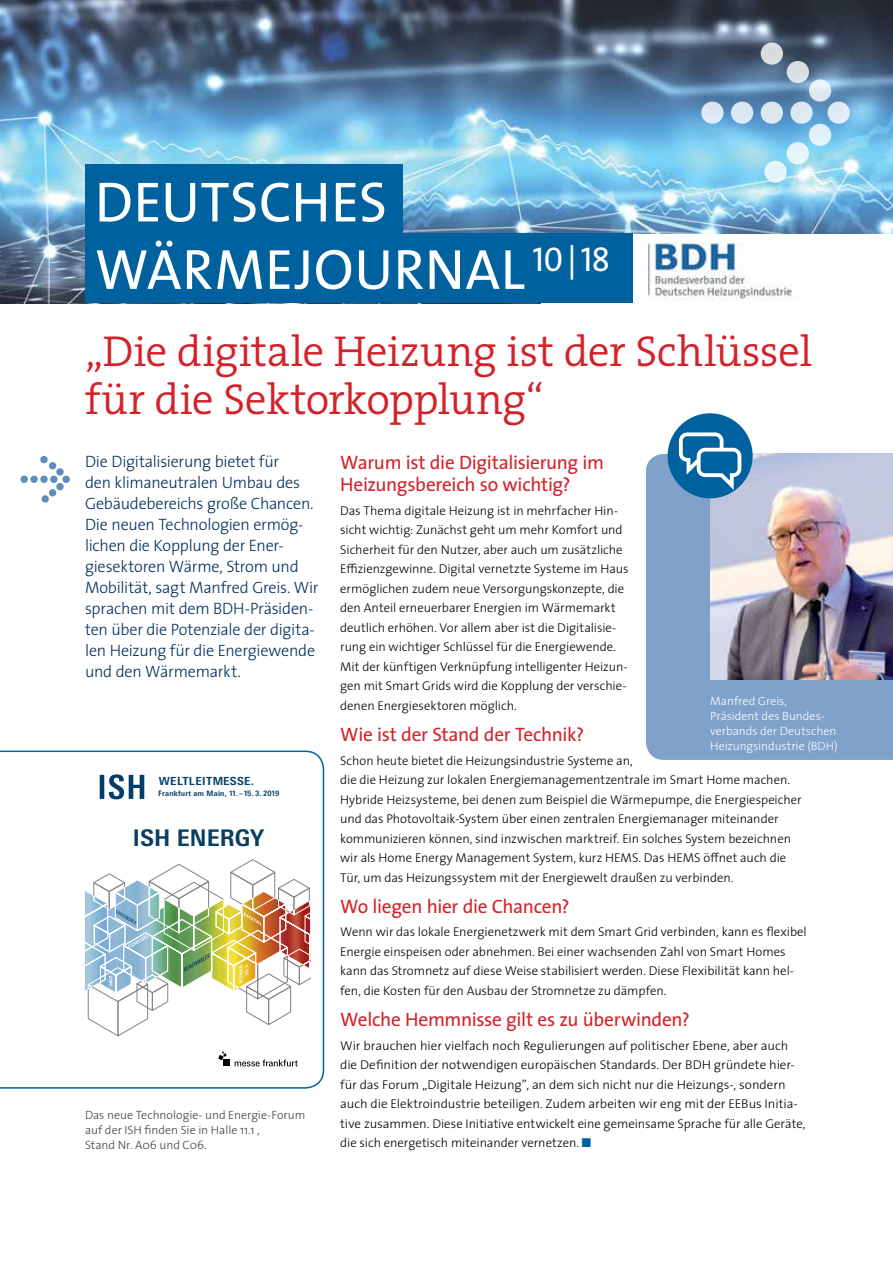
<style>
.page{position:relative;width:893px;height:1263px;background:#fff}
.page>*{position:absolute;margin:0;border:0;box-sizing:border-box;transform-origin:0 0}
.t1{font:57px/67.5px "The Sans";letter-spacing:.01em;color:#fff;text-align:center}
.t2{font:300 43.5px/48px "The Serif";letter-spacing:-.015em;color:#d2232a}
.t3{font:700 22.95px "Messe Univers";color:#073e61}
.t4{font:19.5px/22.5px "The Sans";letter-spacing:-.015em;color:#d2232a}
.t5{font:300 16.5px/21px "The Sans";letter-spacing:-.015em;color:#002e5e}
.t6{font:300 12.75px/19.5px "The Sans";letter-spacing:-.005em;color:#000}
.t7{font:300 12px/15px "The Sans";color:#414042}
.t8{font:300 12px/15px "The Sans";color:#fff}
.t9{font:700 11.25px "Messe Univers";letter-spacing:.04em;color:#003e69}
.t10{font:700 7.5px "Messe Univers";letter-spacing:.025em;color:#003e69}
.s1{color:#00619f}
</style>
<div class="page">
<svg style="left:0;top:750px;width:324px;height:339px"></svg>
<div style="left:646px;top:454px;width:247px;height:306px;background:#7fa1ca"></div>
<img style="left:710px;top:454px;width:183px;height:225px">
<img style="left:0;top:0;width:893px;height:303px">
<div style="left:541px;top:234px;width:352px;height:72px;background:#fff"></div>
<div style="left:21px;top:476px;width:7px;height:7px;background:#5f8dbd;border-radius:50%"></div>
<div style="left:30px;top:476px;width:8px;height:7px;background:#5f8dbd;border-radius:50%"></div>
<div style="left:40px;top:476px;width:8px;height:7px;background:#5f8dbd;border-radius:50%"></div>
<div style="left:50px;top:476px;width:8px;height:7px;background:#5f8dbd;border-radius:50%"></div>
<div style="left:56px;top:468px;width:8px;height:8px;background:#5f8dbd;border-radius:50%"></div>
<div style="left:62px;top:476px;width:8px;height:7px;background:#5f8dbd;border-radius:50%"></div>
<div style="left:56px;top:483px;width:8px;height:7px;background:#5f8dbd;border-radius:50%"></div>
<div style="left:49px;top:462px;width:7px;height:7px;background:#5f8dbd;border-radius:50%"></div>
<div style="left:40px;top:456px;width:8px;height:7px;background:#5f8dbd;border-radius:50%"></div>
<div style="left:49px;top:489px;width:7px;height:7px;background:#5f8dbd;border-radius:50%"></div>
<div style="left:41px;top:495px;width:8px;height:8px;background:#5f8dbd;border-radius:50%"></div>
<div style="left:85px;top:165px;width:317px;height:69px;background:#00619f"></div>
<div style="left:85px;top:234px;width:547px;height:69px;background:#00619f"></div>
<img style="left:648px;top:243px;width:146px;height:57px">
<div style="left:701px;top:102px;width:22px;height:22px;background:#dde9f3;border-radius:50%"></div>
<div style="left:731px;top:102px;width:22px;height:22px;background:#dce7f2;border-radius:50%"></div>
<div style="left:761px;top:102px;width:22px;height:22px;background:#dce7f0;border-radius:50%"></div>
<div style="left:790px;top:102px;width:23px;height:22px;background:#dce8f3;border-radius:50%"></div>
<svg style="left:809px;top:79px;width:22px;height:23px"></svg>
<div style="left:827px;top:102px;width:23px;height:22px;background:#deebf5;border-radius:50%"></div>
<div style="left:809px;top:124px;width:22px;height:22px;background:#e1f1fa;border-radius:50%"></div>
<div style="left:787px;top:61px;width:22px;height:22px;background:#d9dee4;border-radius:50%"></div>
<div style="left:761px;top:42px;width:22px;height:23px;background:#d9dce1;border-radius:50%"></div>
<div style="left:787px;top:142px;width:22px;height:22px;background:#e6f6fc;border-radius:50%"></div>
<div style="left:764px;top:161px;width:23px;height:22px;background:#e3f5fc;border-radius:50%"></div>
<div style="left:668px;top:413px;width:85px;height:85px;background:#00619f;border-radius:50%"></div>
<svg style="left:679px;top:432px;width:62px;height:58px"></svg>
<div style="left:75px;top:763px;width:235px;height:323px;background:#fff"></div>
<svg style="left:85px;top:859px;width:225px;height:177px"></svg>
<div style="left:223px;top:1059px;width:7px;height:7px;background:#000"></div>
<svg style="left:218px;top:1051px;width:9px;height:9px"></svg>
<svg style="left:235px;top:1059px;width:63px;height:7px"></svg>
<svg style="left:100px;top:774px;width:44px;height:25px"></svg>
<h1 class="t1" style="left:95px;top:167px;width:517px">es<br>Wärmejournal <sup>10|18</sup></h1>
<h1 class="t1" style="left:95px;top:167px;width:138px">Deutsch</h1>
<h2 class="t2" style="left:85px;top:326px;width:729px">„Die digitale Heizung ist der Schlüssel für die Sektorkopplung“</h2>
<h3 class="t4" style="left:340px;top:450px;width:265px">Warum ist die Digitalisierung im<br>Heizungsbereich so wichtig?</h3>
<p class="t6" style="left:340px;top:500px;width:290px">Das Thema digitale Heizung ist in mehrfacher Hin&shy;sicht wichtig: Zunächst geht um mehr Komfort und Sicherheit für den Nutzer, aber auch um zusätzliche Effizienzgewinne. Digital vernetzte Systeme im Haus ermöglichen zudem neue Versorgungskonzepte, die den Anteil erneuerbarer Energien im Wärmemarkt deutlich erhöhen. Vor allem aber ist die Digitalisie&shy;rung ein wichtiger Schlüssel für die Energiewende.<br>Mit der künftigen Verknüpfung intelligenter Heizun&shy;gen mit Smart Grids wird die Kopplung der verschie&shy;denen Energiesektoren möglich.</p>
<h3 class="t4" style="left:340px;top:722px;width:246px">Wie ist der Stand der Technik?</h3>
<p class="t6" style="left:340px;top:750px;width:463px">Schon heute bietet die Heizungsindustrie Systeme an,<br>die die Heizung zur lokalen Energiemanagementzentrale im Smart Home machen.<br>Hybride Heizsysteme, bei denen zum Beispiel die Wärmepumpe, die Energiespeicher und das Photovoltaik-System über einen zentralen Energiemanager miteinander kommunizieren können, sind inzwischen marktreif. Ein solches System bezeichnen wir als Home Energy Management System, kurz HEMS. Das HEMS öffnet auch die Tür, um das Heizungssystem mit der Energiewelt draußen zu verbinden.</p>
<h3 class="t4" style="left:340px;top:894px;width:231px">Wo liegen hier die Chancen?</h3>
<p class="t6" style="left:340px;top:922px;width:468px">Wenn wir das lokale Energienetzwerk mit dem Smart Grid verbinden, kann es flexibel Energie einspeisen oder abnehmen. Bei einer wachsenden Zahl von Smart Homes kann das Stromnetz auf diese Weise stabilisiert werden. Diese Flexibilität kann hel&shy;fen, die Kosten für den Ausbau der Stromnetze zu dämpfen.</p>
<h3 class="t4" style="left:340px;top:1007px;width:351px">Welche Hemmnisse gilt es zu überwinden?</h3>
<p class="t6" style="left:340px;top:1035px;width:467px">Wir brauchen hier vielfach noch Regulierungen auf politischer Ebene, aber auch die Definition der notwendigen europäischen Standards. Der BDH gründete hier&shy;für das Forum „Digitale Heizung”, an dem sich nicht nur die Heizungs-, sondern auch die Elektroindustrie beteiligen. Zudem arbeiten wir eng mit der EEBus Initia&shy;tive zusammen. Diese Initiative entwickelt eine gemeinsame Sprache für alle Geräte, die sich energetisch miteinander vernetzen. <span class="s1">■</span></p>
<p class="t5" style="left:85px;top:451px;width:235px">Die Digitalisierung bietet für<br>den klimaneutralen Umbau des<br>Gebäudebereichs große Chancen.<br>Die neuen Technologien ermög&shy;lichen die Kopplung der Ener&shy;giesektoren Wärme, Strom und<br>Mobilität, sagt Manfred Greis. Wir sprachen mit dem BDH-Präsiden&shy;ten über die Potenziale der digita&shy;len Heizung für die Energiewende und den Wärmemarkt.</p>
<p class="t8" style="left:710px;top:693px;width:129px">Manfred Greis,<br>Präsident des Bundes&shy;verbands der Deutschen<br>Heizungsindustrie (BDH)</p>
<p class="t9" style="left:159px;top:774px;width:97px">WELTLEITMESSE.</p>
<p class="t10" style="left:158px;top:789px;width:123px">Frankfurt am Main, 11. – 15. 3. 2019</p>
<h3 class="t3" style="left:133px;top:824px;width:133px">ISH ENERGY</h3>
<p class="t7" style="left:85px;top:1107px;width:222px">Das neue Technologie- und Energie-Forum auf der ISH finden Sie in Halle 11.1 ,<br>Stand Nr. A06 und C06.</p>
</div>
